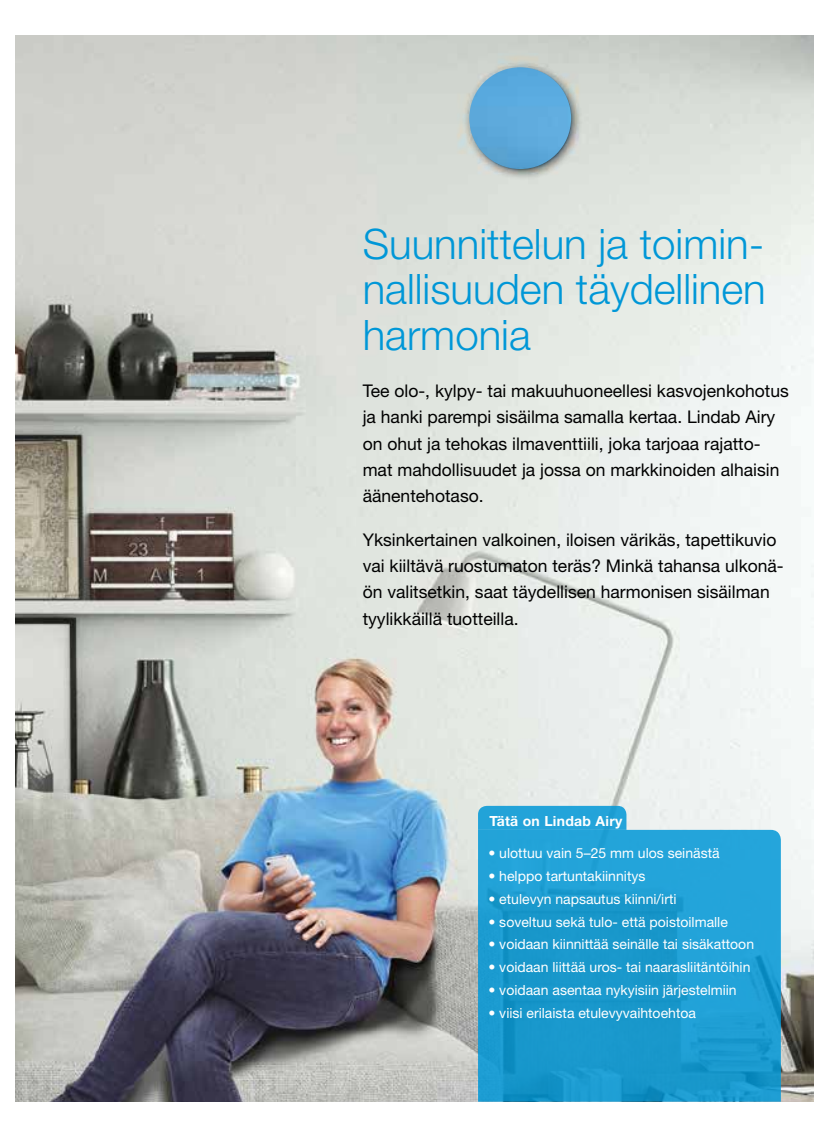
<style>
.page{position:relative;width:829px;height:1141px;background:#fff}
.page>*{position:absolute;margin:0;border:0;box-sizing:border-box;transform-origin:0 0}
.t1{font:300 42px/45.5px "Helvetica Neue LT Pro";color:#0097d7;text-align:justify}
.t2{font:17.5px/26.2px "Helvetica Neue LT Pro";color:#000}
.t3{font:14px "Helvetica Neue LT Pro";color:#fff}
.t4{font:700 14px "Helvetica Neue LT Pro";letter-spacing:.02em;color:#fff}
</style>
<div class="page">
<img style="left:16px;top:36px;width:797px;height:1066px">
<div style="left:462px;top:60px;width:121px;height:121px;background:#000;opacity:.62"></div>
<img style="left:469px;top:67px;width:102px;height:102px;border-radius:51px">
<svg style="left:478px;top:830px;width:302px;height:272px;background:#1c9cd0"></svg>
<div style="left:478px;top:806px;width:148px;height:24px;background:#23a3d9"></div>
<h1 class="t1" style="left:362px;top:220px;width:404px">Suunnittelun ja toimin&shy;nallisuuden täydellinen harmonia</h1>
<p class="t2" style="left:362px;top:377px;width:427px">Tee olo-, kylpy- tai makuuhuoneellesi kasvojenkohotus ja hanki parempi sisäilma samalla kertaa. Lindab Airy on ohut ja tehokas ilmaventtiili, joka tarjoaa rajatto&shy;mat mahdollisuudet ja jossa on markkinoiden alhaisin äänentehotaso.</p>
<p class="t2" style="left:362px;top:526px;width:422px">Yksinkertainen valkoinen, iloisen värikäs, tapettikuvio vai kiiltävä ruostumaton teräs? Minkä tahansa ulkonä&shy;ön valitsetkin, saat täydellisen harmonisen sisäilman tyylikkäillä tuotteilla.</p>
<p class="t4" style="left:489px;top:812px;width:134px">Tätä on Lindab Airy</p>
<p class="t3" style="left:488px;top:845px;width:233px">• ulottuu vain 5–25 mm ulos seinästä</p>
<p class="t3" style="left:488px;top:868px;width:158px">• helppo tartuntakiinnitys</p>
<p class="t3" style="left:488px;top:890px;width:190px">• etulevyn napsautus kiinni/irti</p>
<p class="t3" style="left:488px;top:913px;width:241px">• soveltuu sekä tulo- että poistoilmalle</p>
<p class="t3" style="left:488px;top:936px;width:267px">• voidaan kiinnittää seinälle tai sisäkattoon</p>
<p class="t3" style="left:488px;top:959px;width:263px">• voidaan liittää uros- tai naarasliitäntöihin</p>
<p class="t3" style="left:488px;top:981px;width:250px">• voidaan asentaa nykyisiin järjestelmiin</p>
<p class="t3" style="left:488px;top:1004px;width:209px">• viisi erilaista etulevyvaihtoehtoa</p>
</div>
